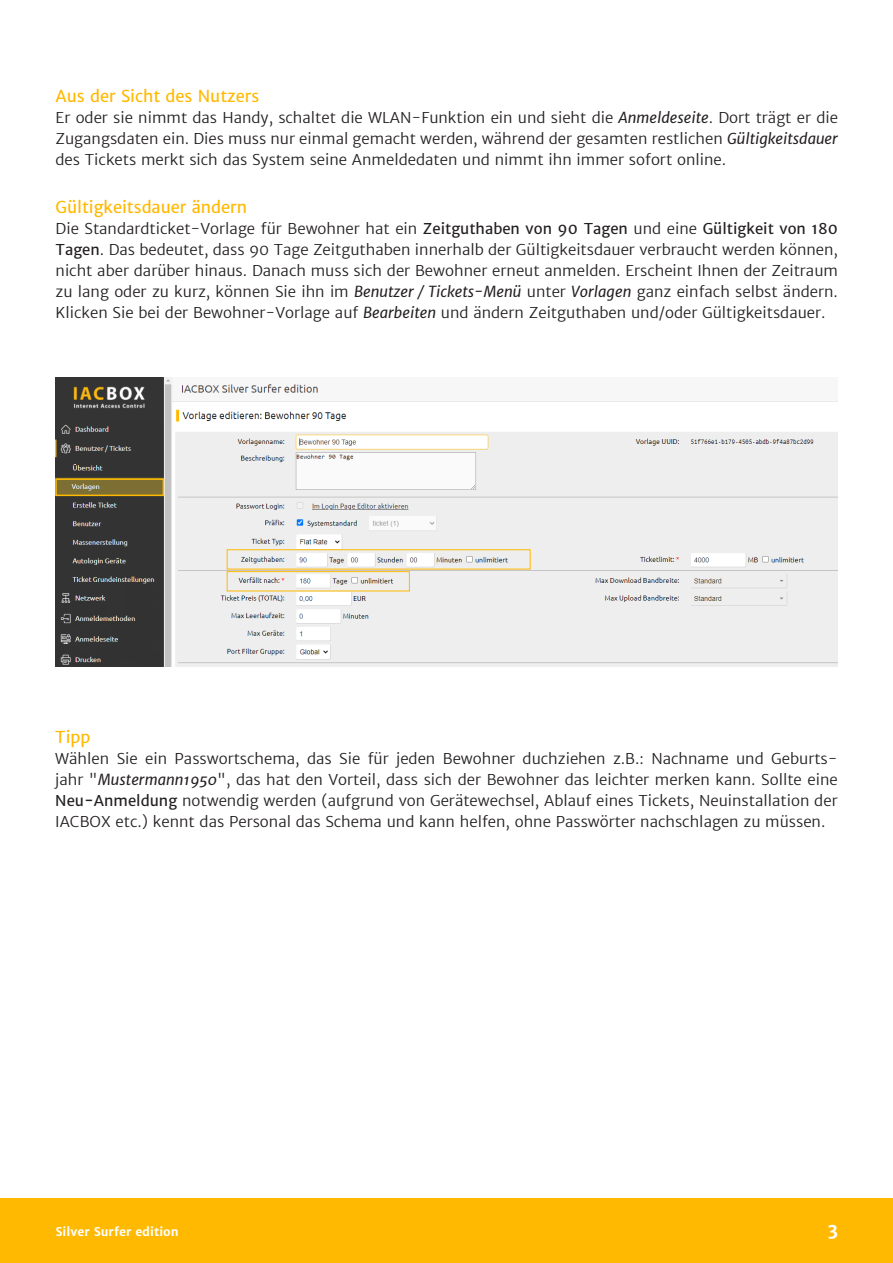
<style>
.page{position:relative;width:893px;height:1263px;background:#fff}
.page>*{position:absolute;margin:0;border:0;box-sizing:border-box;transform-origin:0 0}
.Text{font:700 18px "Merriweather Sans";color:#fff}
.t1{font:16.5px "Merriweather Sans";color:#ffb900}
.t2{font:300 15px/21px "Merriweather Sans";color:#231f20;text-align:justify}
.Text-2{font:700 12px "Merriweather Sans";color:#fff}
.s1{font-weight:400;font-style:italic}
.s2{font-weight:400}
</style>
<div class="page">
<div style="left:0;top:1198px;width:893px;height:65px;background:#ffb900"></div>
<img style="left:56px;top:377px;width:782px;height:290px">
<div style="left:227px;top:571px;width:183px;height:20px;border:1px solid #ffb900"></div>
<div style="left:227px;top:549px;width:303px;height:20px;border:1px solid #ffb900"></div>
<div style="left:55px;top:478px;width:109px;height:18px;border:2px solid #ffb900"></div>
<p class="t1" style="left:56px;top:86px;width:205px">Aus der Sicht des Nutzers</p>
<p class="t2" style="left:56px;top:107px;width:784px">Er oder sie nimmt das Handy, schaltet die WLAN-Funktion ein und sieht die <span class="s1">Anmeldeseite</span>. Dort trägt er die Zugangsdaten ein. Dies muss nur einmal gemacht werden, während der gesamten restlichen <span class="s1">Gültigkeitsdauer </span>des Tickets merkt sich das System seine Anmeldedaten und nimmt ihn immer sofort online.</p>
<p class="t1" style="left:56px;top:197px;width:193px">Gültigkeitsdauer ändern</p>
<p class="t2" style="left:56px;top:218px;width:784px">Die Standardticket-Vorlage für Bewohner hat ein <span class="s2">Zeitguthaben von 90 Tagen</span> und eine <span class="s2">Gültigkeit von 180<br>Tagen</span>. Das bedeutet, dass 90 Tage Zeitguthaben innerhalb der Gültigkeitsdauer verbraucht werden können, nicht aber darüber hinaus. Danach muss sich der Bewohner erneut anmelden. Erscheint Ihnen der Zeitraum zu lang oder zu kurz, können Sie ihn im <span class="s1">Benutzer / Tickets-Menü</span> unter <span class="s1">Vorlagen</span> ganz einfach selbst ändern.<br>Klicken Sie bei der Bewohner-Vorlage auf <span class="s1">Bearbeiten</span> und ändern Zeitguthaben und/oder Gültigkeitsdauer.</p>
<p class="t1" style="left:55px;top:726px;width:37px">Tipp</p>
<p class="t2" style="left:55px;top:748px;width:784px">Wählen Sie ein Passwortschema, das Sie für jeden Bewohner duchziehen z.B.: Nachname und Geburts&shy;jahr "<span class="s1">Mustermann1950</span>", das hat den Vorteil, dass sich der Bewohner das leichter merken kann. Sollte eine <span class="s2">Neu-Anmeldung</span> notwendig werden (aufgrund von Gerätewechsel, Ablauf eines Tickets, Neuinstallation der IACBOX etc.) kennt das Personal das Schema und kann helfen, ohne Passwörter nachschlagen zu müssen.</p>
<p class="Text-2" style="left:56px;top:1224px;width:125px">Silver Surfer edition</p>
<p class="Text" style="left:828px;top:1219px;width:12px">3</p>
</div>
